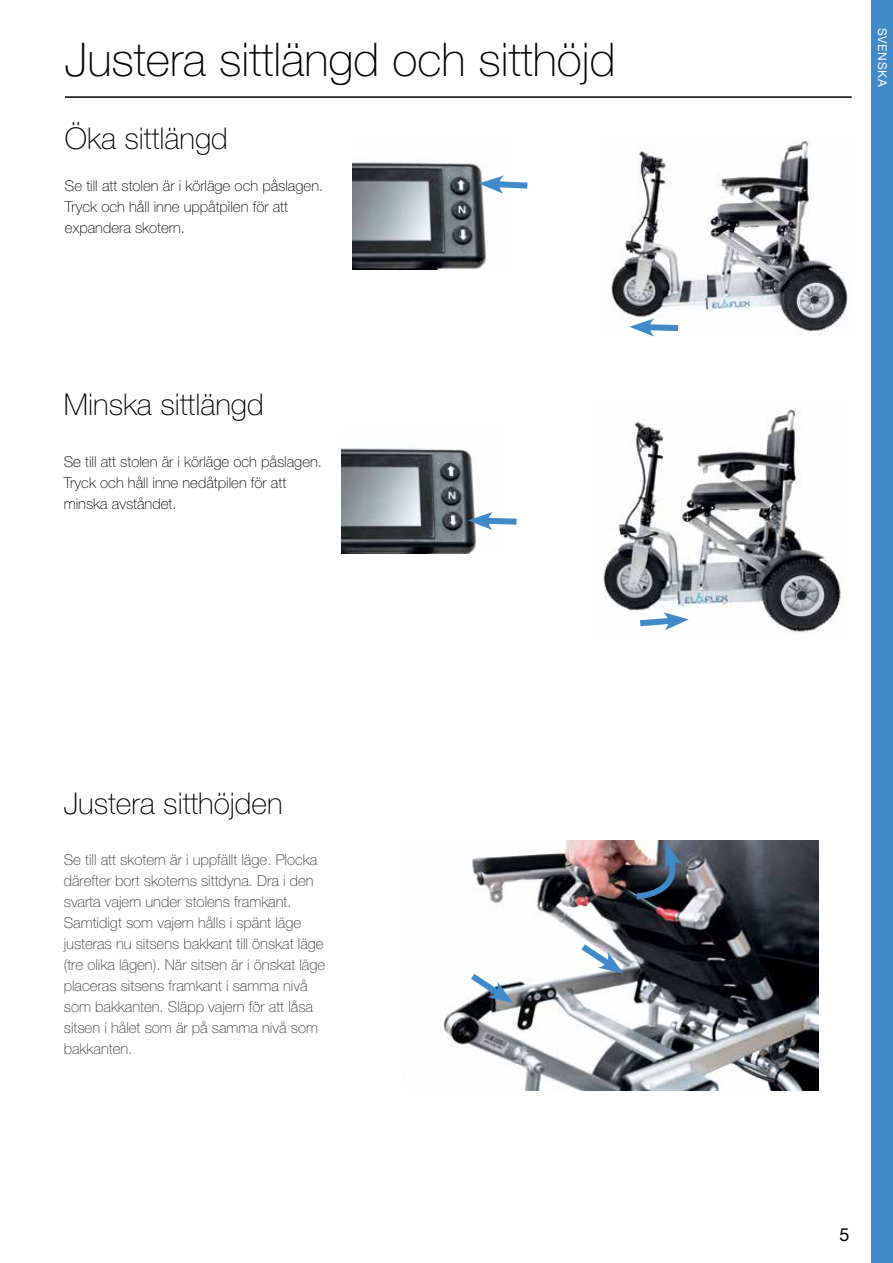
<style>
.page{position:relative;width:893px;height:1263px;background:#fff}
.page>*{position:absolute;margin:0;border:0;box-sizing:border-box;transform-origin:0 0}
.t1{font:100 46.5px "Helvetica Neue LT Pro";color:#000}
.t2{font:100 30px "Helvetica Neue LT Pro";color:#000}
.t3{font:18px "Helvetica Neue LT Pro";color:#000}
.t4{font:100 15px/21px "Helvetica Neue LT Pro";color:#363639}
.t5{font:100 15px/21px "Helvetica Neue LT Pro";color:#000}
.t6{font:12px "Helvetica Neue LT Pro";letter-spacing:.06em;color:#fff}
</style>
<div class="page">
<hr style="left:65px;top:96px;width:787px;height:2px;background:#000">
<img style="left:352px;top:162px;width:136px;height:107px">
<svg style="left:479px;top:175px;width:49px;height:19px"></svg>
<img style="left:611px;top:137px;width:237px;height:199px">
<svg style="left:629px;top:318px;width:55px;height:19px"></svg>
<img style="left:440px;top:840px;width:378px;height:250px">
<svg style="left:464px;top:968px;width:49px;height:35px"></svg>
<svg style="left:575px;top:938px;width:49px;height:36px"></svg>
<img style="left:603px;top:409px;width:238px;height:226px">
<svg style="left:634px;top:612px;width:55px;height:18px"></svg>
<svg style="left:631px;top:843px;width:51px;height:59px;background:#515a67"></svg>
<img style="left:342px;top:448px;width:134px;height:105px">
<svg style="left:468px;top:512px;width:49px;height:18px"></svg>
<div style="left:872px;top:0;width:21px;height:1263px;background:#418ac9"></div>
<h1 class="t1" style="left:65px;top:33px;width:552px">Justera sittlängd och sitthöjd</h1>
<h2 class="t2" style="left:65px;top:121px;width:164px">Öka sittlängd</h2>
<p class="t5" style="left:65px;top:175px;width:260px">Se till att stolen är i körläge och påslagen.<br>Tryck och håll inne uppåtpilen för att expandera skotern.</p>
<h2 class="t2" style="left:64px;top:388px;width:201px">Minska sittlängd</h2>
<p class="t5" style="left:64px;top:451px;width:260px">Se till att stolen är i körläge och påslagen.<br>Tryck och håll inne nedåtpilen för att minska avståndet.</p>
<h2 class="t2" style="left:64px;top:786px;width:220px">Justera sitthöjden</h2>
<p class="t4" style="left:64px;top:849px;width:263px">Se till att skotern är i uppfällt läge. Plocka därefter bort skoterns sittdyna. Dra i den svarta vajern under stolens framkant.<br>Samtidigt som vajern hålls i spänt läge justeras nu sitsens bakkant till önskat läge (tre olika lägen). När sitsen är i önskat läge placeras sitsens framkant i samma nivå som bakkanten. Släpp vajern för att låsa sitsen i hålet som är på samma nivå som bakkanten.</p>
<p class="t6" style="left:889px;top:28px;width:61px;rotate:90deg">SVENSKA</p>
<p class="t3" style="left:839px;top:1223px;width:12px">5</p>
</div>
